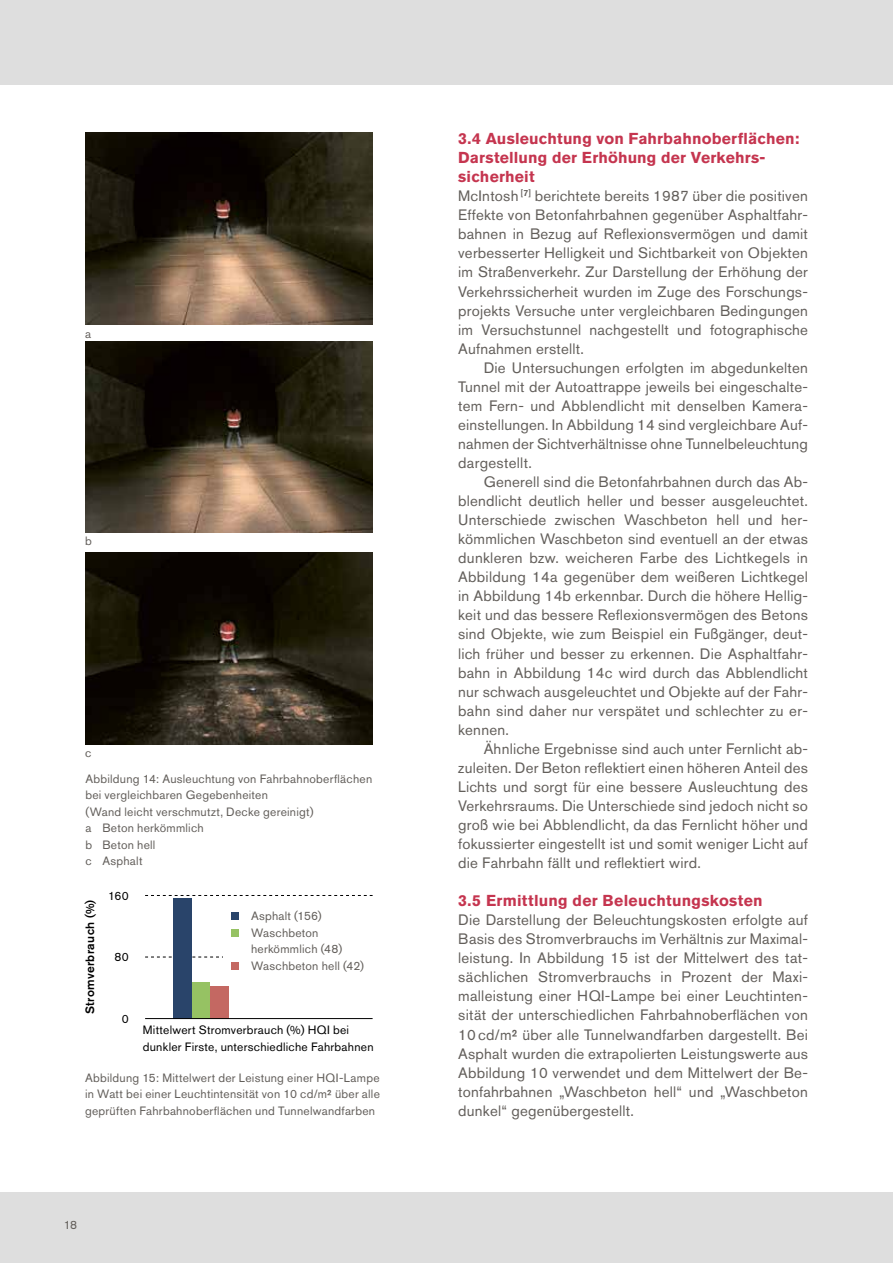
<style>
.page{position:relative;width:893px;height:1263px;background:#dedede}
.page>*{position:absolute;margin:0;border:0;box-sizing:border-box;transform-origin:0 0}
.t1{font:700 15.75px/19px "Akzidenz Grotesk BE";letter-spacing:.01em;color:#c5354f}
.t2{font:15px/19px "Akzidenz Grotesk BE";letter-spacing:.015em;color:#635f5b;text-align:justify}
.t3{font:12px/16.5px "Akzidenz Grotesk BE";letter-spacing:.02em;color:#635f5b}
.t4{font:12px/16.5px "Akzidenz Grotesk BE";letter-spacing:.02em;color:#000}
.t5{font:500 12px "Akzidenz Grotesk BE";letter-spacing:.03em;color:#000}
.s1{font-weight:500}
</style>
<div class="page">
<div style="left:0;top:86px;width:893px;height:1106px;background:#fff"></div>
<img style="left:85px;top:553px;width:288px;height:191px">
<img style="left:85px;top:342px;width:288px;height:190px">
<img style="left:85px;top:133px;width:288px;height:191px">
<svg style="left:145px;top:957px;width:78px;height:1px"></svg>
<svg style="left:145px;top:895px;width:228px;height:1px"></svg>
<div style="left:210px;top:986px;width:19px;height:32px;background:#c46862"></div>
<div style="left:192px;top:982px;width:18px;height:36px;background:#96c263"></div>
<div style="left:173px;top:898px;width:19px;height:120px;background:#29446a"></div>
<hr style="left:145px;top:1018px;width:228px;height:1px;background:#000">
<div style="left:231px;top:912px;width:8px;height:8px;background:#29446a"></div>
<div style="left:231px;top:929px;width:8px;height:7px;background:#96c263"></div>
<div style="left:231px;top:962px;width:8px;height:7px;background:#c46862"></div>
<p class="t3" style="left:85px;top:325px;width:7px">a</p>
<p class="t3" style="left:85px;top:533px;width:8px">b</p>
<p class="t3" style="left:85px;top:740px;width:289px;line-height:26px">c<br>Abbildung 14: Ausleuchtung von Fahrbahnoberflächen</p>
<p class="t3" style="left:85px;top:787px;width:230px">bei vergleichbaren Gegebenheiten<br>(Wand leicht verschmutzt, Decke gereinigt) a Beton herkömmlich<br>b Beton hell<br>c Asphalt</p>
<p class="t4" style="left:108px;top:887px;width:22px">160</p>
<p class="t5" style="left:83px;top:1014px;width:116px;rotate:-90deg">Stromverbrauch (%)</p>
<p class="t3" style="left:251px;top:907px;width:115px">Asphalt (156)<br>Waschbeton herkömmlich (48)<br>Waschbeton hell (42)</p>
<p class="t4" style="left:115px;top:949px;width:16px">80</p>
<p class="t4" style="left:122px;top:1011px;width:8px">0</p>
<p class="t4" style="left:143px;top:1022px;width:232px">Mittelwert Stromverbrauch (%) HQI bei dunkler Firste, unterschiedliche Fahrbahnen</p>
<p class="t3" style="left:85px;top:1069px;width:296px;text-align:justify">Abbildung 15: Mittelwert der Leistung einer HQI-Lampe in Watt bei einer Leuchtintensität von 10 cd/m<span class="s1">²</span> über alle geprüften Fahrbahnoberflächen und Tunnelwandfarben</p>
<p class="t3" style="left:64px;top:1217px;width:15px">18</p>
<p class="t1" style="left:458px;top:129px;width:343px">3.4 Ausleuchtung von Fahrbahnoberflächen:<br>Darstellung der Erhöhung der Verkehrs&shy;sicherheit</p>
<p class="t2" style="left:458px;top:186px;width:351px">McIntosh <sup>[7]</sup> berichtete bereits 1987 über die positiven Effekte von Betonfahrbahnen gegenüber Asphaltfahr&shy;bahnen in Bezug auf Reflexionsvermögen und damit verbesserter Helligkeit und Sichtbarkeit von Objekten im Straßenverkehr. Zur Darstellung der Erhöhung der Verkehrssicherheit wurden im Zuge des Forschungs&shy;projekts Versuche unter vergleichbaren Bedingungen im Versuchstunnel nachgestellt und fotographische Aufnahmen erstellt.</p>
<p class="t2" style="left:458px;top:358px;width:351px;text-indent:26px">Die Untersuchungen erfolgten im abgedunkelten Tunnel mit der Autoattrappe jeweils bei eingeschalte&shy;tem Fern- und Abblendlicht mit denselben Kamera&shy;einstellungen. In Abbildung 14 sind vergleichbare Auf&shy;nahmen der Sichtverhältnisse ohne Tunnelbeleuchtung dargestellt.</p>
<p class="t2" style="left:458px;top:472px;width:351px;text-indent:26px">Generell sind die Betonfahrbahnen durch das Ab&shy;blendlicht deutlich heller und besser ausgeleuchtet.<br>Unterschiede zwischen Waschbeton hell und her&shy;kömmlichen Waschbeton sind eventuell an der etwas dunkleren bzw. weicheren Farbe des Lichtkegels in Abbildung 14a gegenüber dem weißeren Lichtkegel in Abbildung 14b erkennbar. Durch die höhere Hellig&shy;keit und das bessere Reflexionsvermögen des Betons sind Objekte, wie zum Beispiel ein Fußgänger, deut&shy;lich früher und besser zu erkennen. Die Asphaltfahr&shy;bahn in Abbildung 14c wird durch das Abblendlicht nur schwach ausgeleuchtet und Objekte auf der Fahr&shy;bahn sind daher nur verspätet und schlechter zu er&shy;kennen.</p>
<p class="t2" style="left:458px;top:739px;width:351px;text-indent:26px">Ähnliche Ergebnisse sind auch unter Fernlicht ab&shy;zuleiten. Der Beton reflektiert einen höheren Anteil des Lichts und sorgt für eine bessere Ausleuchtung des Verkehrsraums. Die Unterschiede sind jedoch nicht so groß wie bei Abblendlicht, da das Fernlicht höher und fokussierter eingestellt ist und somit weniger Licht auf die Fahrbahn fällt und reflektiert wird.</p>
<p class="t1" style="left:458px;top:891px;width:306px">3.5 Ermittlung der Beleuchtungskosten</p>
<p class="t2" style="left:458px;top:910px;width:351px">Die Darstellung der Beleuchtungskosten erfolgte auf Basis des Stromverbrauchs im Verhältnis zur Maximal&shy;leistung. In Abbildung 15 ist der Mittelwert des tat&shy;sächlichen Stromverbrauchs in Prozent der Maxi&shy;malleistung einer HQI-Lampe bei einer Leuchtinten&shy;sität der unterschiedlichen Fahrbahnoberflächen von 10 cd/m<span class="s1">²</span> über alle Tunnelwandfarben dargestellt. Bei Asphalt wurden die extrapolierten Leistungswerte aus Abbildung 10 verwendet und dem Mittelwert der Be&shy;tonfahrbahnen „Waschbeton hell“ und „Waschbeton dunkel“ gegenübergestellt.</p>
</div>
